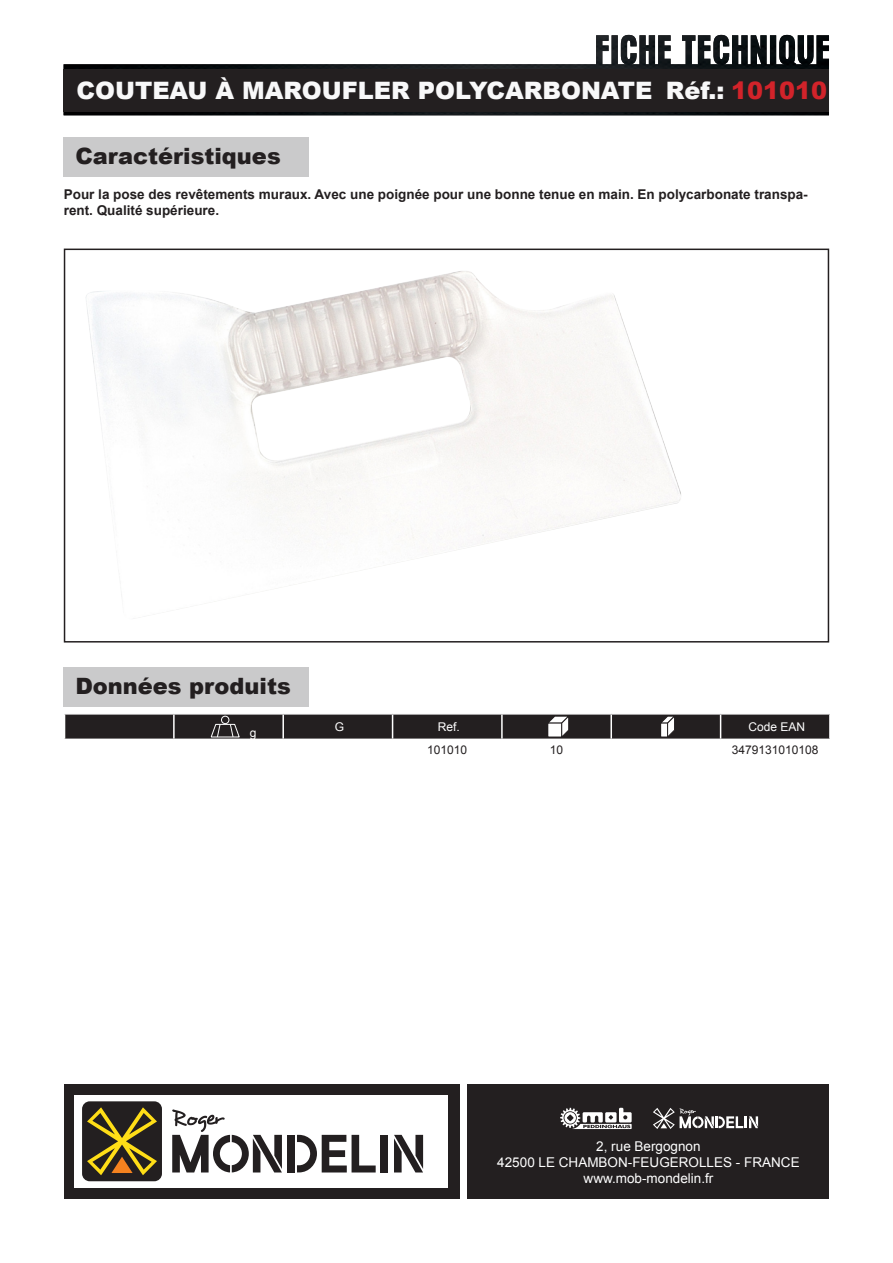
<style>
.page{position:relative;width:893px;height:1263px;background:#fff}
.page>*{position:absolute;margin:0;border:0;box-sizing:border-box;transform-origin:0 0}
.t1{font:900 24px "Arial";color:#f8f8f9}
.t2{font:900 22.5px "Arial";color:#231f20}
.t3{font:700 13.5px/16.2px "Arial";color:#231f20}
.t4{font:13.5px/16.4px "Arial";color:#fff;text-align:center}
.t5{font:12px "Arial";color:#231f20}
.t6{font:12px "Arial";color:#fff}
.s1{color:#d2232a}
</style>
<div class="page">
<img style="left:64px;top:35px;width:765px;height:80px">
<div style="left:64px;top:1084px;width:395px;height:115px;background:#231f20"></div>
<div style="left:468px;top:1084px;width:361px;height:115px;background:#231f20"></div>
<svg style="left:560px;top:1108px;width:72px;height:21px"></svg>
<svg style="left:653px;top:1108px;width:105px;height:21px"></svg>
<div style="left:64px;top:69px;width:765px;height:43px;background:#231f20"></div>
<div style="left:64px;top:137px;width:245px;height:40px;background:#cacacb"></div>
<div style="left:64px;top:249px;width:765px;height:393px;border:2px solid #231f20"></div>
<div style="left:64px;top:668px;width:245px;height:39px;background:#cacacb"></div>
<svg style="left:64px;top:714px;width:766px;height:25px;background:#353132"></svg>
<img style="left:86px;top:271px;width:595px;height:331px">
<div style="left:75px;top:1095px;width:373px;height:93px;background:#fff"></div>
<div style="left:82px;top:1101px;width:80px;height:80px;background:#231f20;border-radius:8px"></div>
<svg style="left:87px;top:1107px;width:70px;height:68px"></svg>
<div style="left:288px;top:1135px;width:7px;height:37px;background:#231f20"></div>
<div style="left:380px;top:1135px;width:8px;height:37px;background:#231f20"></div>
<svg style="left:172px;top:1109px;width:110px;height:63px"></svg>
<svg style="left:394px;top:1135px;width:29px;height:37px"></svg>
<svg style="left:297px;top:1135px;width:79px;height:37px"></svg>
<h1 class="t1" style="left:76px;top:73px;width:752px">COUTEAU À MAROUFLER POLYCARBONATE Réf.: <span class="s1">101010</span></h1>
<h2 class="t2" style="left:75px;top:140px;width:207px">Caractéristiques</h2>
<p class="t3" style="left:64px;top:186px;width:745px">Pour la pose des revêtements muraux. Avec une poignée pour une bonne tenue en main. En polycarbonate transpa&shy;rent. Qualité supérieure.</p>
<h2 class="t2" style="left:75px;top:670px;width:217px">Données produits</h2>
<p class="t6" style="left:250px;top:725px;width:8px">g</p>
<p class="t6" style="left:335px;top:719px;width:11px">G</p>
<p class="t6" style="left:438px;top:719px;width:24px">Ref.</p>
<p class="t6" style="left:749px;top:719px;width:58px">Code EAN</p>
<p class="t5" style="left:427px;top:742px;width:42px">101010</p>
<p class="t5" style="left:550px;top:742px;width:15px">10</p>
<p class="t5" style="left:732px;top:742px;width:88px">3479131010108</p>
<p class="t4" style="left:497px;top:1138px;width:304px">2, rue Bergognon<br>42500 LE CHAMBON-FEUGEROLLES - FRANCE www.mob-mondelin.fr</p>
</div>
